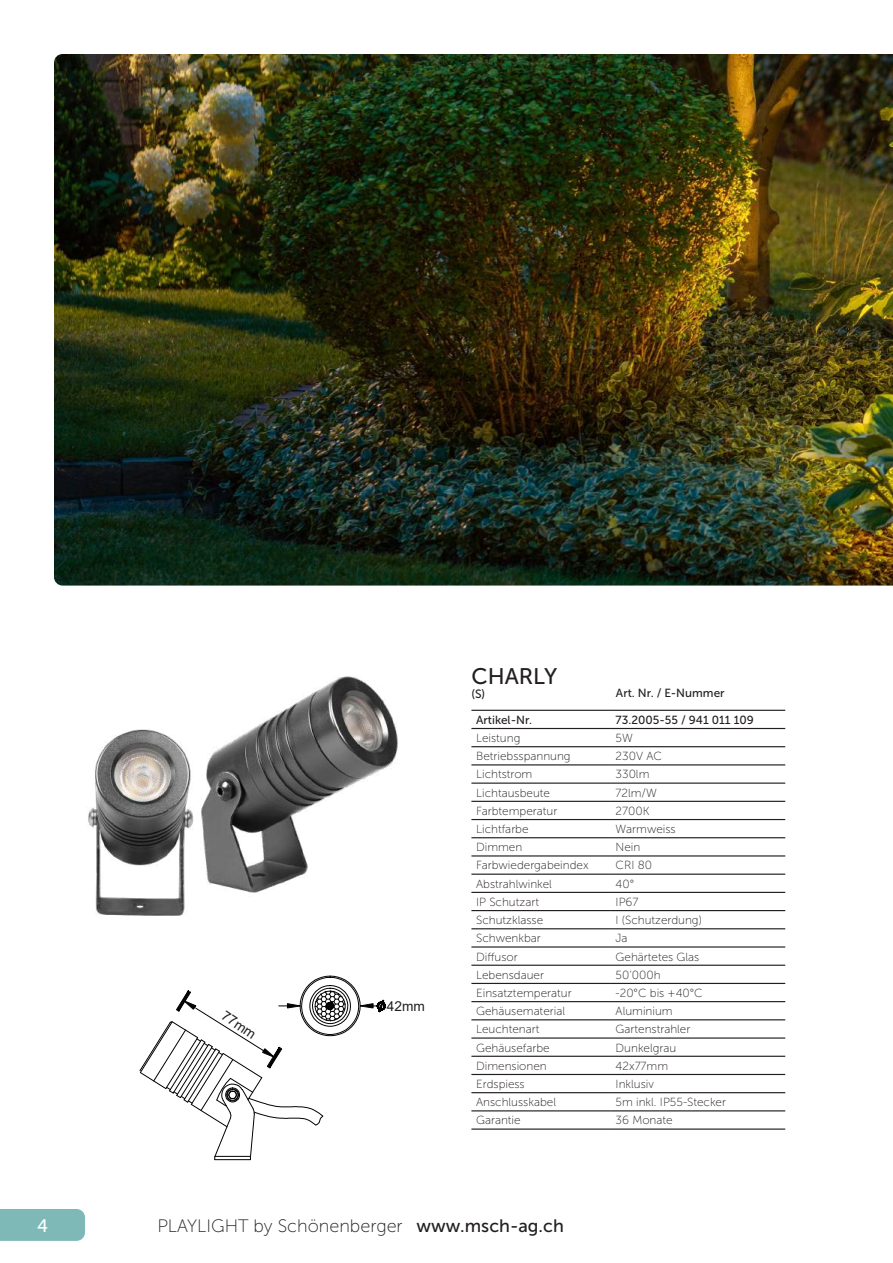
<style>
.page{position:relative;width:893px;height:1263px;background:#fff}
.page>*{position:absolute;margin:0;border:0;box-sizing:border-box;transform-origin:0 0}
.t1{font:22.5px "Museo Sans 500";color:#231f20}
.t2{font:18px "Museo Sans 100";color:#231f20}
.t3{font:18px "Museo Sans 500";color:#fff}
.t4{font:13.65px "Arial";color:#231f20}
.t5{font:12px "Museo Sans 500";color:#231f20}
.t6{font:11.7px "Museo Sans 100";color:#231f20}
.t7{font:11.7px "Museo Sans 500";color:#231f20}
.s1{font-family:"Museo Sans 500"}
</style>
<div class="page">
<div style="left:0;top:1209px;width:85px;height:32px;background:#7eb9b7"></div>
<img style="left:54px;top:54px;width:839px;height:531px">
<hr style="left:471px;top:710px;width:140px;height:1px;background:#231f20">
<hr style="left:611px;top:710px;width:174px;height:1px;background:#231f20">
<hr style="left:471px;top:728px;width:140px;height:1px;background:#231f20">
<hr style="left:611px;top:728px;width:174px;height:1px;background:#231f20">
<hr style="left:471px;top:746px;width:140px;height:1px;background:#231f20">
<hr style="left:611px;top:746px;width:174px;height:1px;background:#231f20">
<hr style="left:471px;top:764px;width:140px;height:1px;background:#231f20">
<hr style="left:611px;top:764px;width:174px;height:1px;background:#231f20">
<hr style="left:471px;top:782px;width:140px;height:2px;background:#231f20">
<hr style="left:611px;top:782px;width:174px;height:2px;background:#231f20">
<hr style="left:471px;top:801px;width:140px;height:1px;background:#231f20">
<hr style="left:611px;top:801px;width:174px;height:1px;background:#231f20">
<hr style="left:471px;top:819px;width:140px;height:1px;background:#231f20">
<hr style="left:611px;top:819px;width:174px;height:1px;background:#231f20">
<hr style="left:471px;top:837px;width:140px;height:1px;background:#231f20">
<hr style="left:611px;top:837px;width:174px;height:1px;background:#231f20">
<hr style="left:471px;top:855px;width:140px;height:1px;background:#231f20">
<hr style="left:611px;top:855px;width:174px;height:1px;background:#231f20">
<hr style="left:471px;top:873px;width:140px;height:2px;background:#231f20">
<hr style="left:611px;top:873px;width:174px;height:2px;background:#231f20">
<hr style="left:471px;top:892px;width:140px;height:1px;background:#231f20">
<hr style="left:611px;top:892px;width:174px;height:1px;background:#231f20">
<hr style="left:471px;top:910px;width:140px;height:1px;background:#231f20">
<hr style="left:611px;top:910px;width:174px;height:1px;background:#231f20">
<hr style="left:471px;top:928px;width:140px;height:1px;background:#231f20">
<hr style="left:611px;top:928px;width:174px;height:1px;background:#231f20">
<hr style="left:471px;top:946px;width:140px;height:1px;background:#231f20">
<hr style="left:611px;top:946px;width:174px;height:1px;background:#231f20">
<hr style="left:471px;top:965px;width:140px;height:1px;background:#231f20">
<hr style="left:611px;top:965px;width:174px;height:1px;background:#231f20">
<hr style="left:471px;top:983px;width:140px;height:1px;background:#231f20">
<hr style="left:611px;top:983px;width:174px;height:1px;background:#231f20">
<hr style="left:471px;top:1001px;width:140px;height:1px;background:#231f20">
<hr style="left:611px;top:1001px;width:174px;height:1px;background:#231f20">
<hr style="left:471px;top:1019px;width:140px;height:1px;background:#231f20">
<hr style="left:611px;top:1019px;width:174px;height:1px;background:#231f20">
<hr style="left:471px;top:1037px;width:140px;height:2px;background:#231f20">
<hr style="left:611px;top:1037px;width:174px;height:2px;background:#231f20">
<hr style="left:471px;top:1056px;width:140px;height:1px;background:#231f20">
<hr style="left:611px;top:1056px;width:174px;height:1px;background:#231f20">
<hr style="left:471px;top:1074px;width:140px;height:1px;background:#231f20">
<hr style="left:611px;top:1074px;width:174px;height:1px;background:#231f20">
<hr style="left:471px;top:1092px;width:140px;height:1px;background:#231f20">
<hr style="left:611px;top:1092px;width:174px;height:1px;background:#231f20">
<hr style="left:471px;top:1110px;width:140px;height:1px;background:#231f20">
<hr style="left:611px;top:1110px;width:174px;height:1px;background:#231f20">
<hr style="left:471px;top:1128px;width:140px;height:2px;background:#231f20">
<hr style="left:611px;top:1128px;width:174px;height:2px;background:#231f20">
<img style="left:88px;top:676px;width:310px;height:240px">
<svg style="left:139px;top:975px;width:247px;height:185px"></svg>
<p class="t4" style="left:228px;top:1006px;width:40px;rotate:34deg">77mm</p>
<p class="t4" style="left:387px;top:996px;width:40px">42mm</p>
<h1 class="t1" style="left:471px;top:664px;width:87px">CHARLY</h1>
<p class="t5" style="left:471px;top:688px;width:15px">(S)</p>
<p class="t7" style="left:616px;top:687px;width:110px">Art. Nr. / E-Nummer</p>
<p class="t7" style="left:476px;top:713px;width:57px">Artikel-Nr.</p>
<p class="t7" style="left:616px;top:713px;width:140px">73.2005-55 / 941 011 109</p>
<p class="t6" style="left:476px;top:732px;width:46px">Leistung</p>
<p class="t6" style="left:616px;top:732px;width:19px">5W</p>
<p class="t6" style="left:476px;top:750px;width:96px">Betriebsspannung</p>
<p class="t6" style="left:616px;top:750px;width:48px">230V AC</p>
<p class="t6" style="left:476px;top:768px;width:58px">Lichtstrom</p>
<p class="t6" style="left:616px;top:768px;width:35px">330lm</p>
<p class="t6" style="left:476px;top:786px;width:75px">Lichtausbeute</p>
<p class="t6" style="left:616px;top:786px;width:43px">72lm/W</p>
<p class="t6" style="left:476px;top:805px;width:83px">Farbtemperatur</p>
<p class="t6" style="left:616px;top:805px;width:35px">2700K</p>
<p class="t6" style="left:476px;top:823px;width:54px">Lichtfarbe</p>
<p class="t6" style="left:616px;top:823px;width:62px">Warmweiss</p>
<p class="t6" style="left:476px;top:841px;width:48px">Dimmen</p>
<p class="t6" style="left:616px;top:841px;width:26px">Nein</p>
<p class="t6" style="left:476px;top:859px;width:114px">Farbwiedergabeindex</p>
<p class="t6" style="left:616px;top:859px;width:38px">CRI 80</p>
<p class="t6" style="left:476px;top:877px;width:77px">Abstrahlwinkel</p>
<p class="t6" style="left:616px;top:877px;width:20px">40°</p>
<p class="t6" style="left:476px;top:896px;width:64px">IP Schutzart</p>
<p class="t6" style="left:616px;top:896px;width:24px">IP67</p>
<p class="t6" style="left:476px;top:914px;width:69px">Schutzklasse</p>
<p class="t6" style="left:616px;top:914px;width:88px">I (Schutzerdung)</p>
<p class="t6" style="left:476px;top:932px;width:66px">Schwenkbar</p>
<p class="t6" style="left:616px;top:932px;width:14px">Ja</p>
<p class="t6" style="left:476px;top:950px;width:43px">Diffusor</p>
<p class="t6" style="left:616px;top:950px;width:85px">Gehärtetes Glas</p>
<p class="t6" style="left:476px;top:968px;width:69px">Lebensdauer</p>
<p class="t6" style="left:616px;top:968px;width:46px">50‘000h</p>
<p class="t6" style="left:476px;top:987px;width:97px">Einsatztemperatur</p>
<p class="t6" style="left:616px;top:987px;width:89px">-20°C bis +40°C</p>
<p class="t6" style="left:476px;top:1005px;width:90px">Gehäusematerial</p>
<p class="t6" style="left:616px;top:1005px;width:59px">Aluminium</p>
<p class="t6" style="left:476px;top:1023px;width:65px">Leuchtenart</p>
<p class="t6" style="left:616px;top:1023px;width:76px">Gartenstrahler</p>
<p class="t6" style="left:476px;top:1041px;width:75px">Gehäusefarbe</p>
<p class="t6" style="left:616px;top:1041px;width:62px">Dunkelgrau</p>
<p class="t6" style="left:476px;top:1059px;width:72px">Dimensionen</p>
<p class="t6" style="left:616px;top:1059px;width:54px">42x77mm</p>
<p class="t6" style="left:476px;top:1078px;width:50px">Erdspiess</p>
<p class="t6" style="left:616px;top:1078px;width:40px">Inklusiv</p>
<p class="t6" style="left:476px;top:1096px;width:81px">Anschlusskabel</p>
<p class="t6" style="left:616px;top:1096px;width:112px">5m inkl. IP55-Stecker</p>
<p class="t6" style="left:476px;top:1114px;width:46px">Garantie</p>
<p class="t6" style="left:616px;top:1114px;width:59px">36 Monate</p>
<h2 class="t3" style="left:37px;top:1215px;width:12px">4</h2>
<h2 class="t2" style="left:157px;top:1216px;width:408px">PLAYLIGHT by Schönenberger <span class="s1">www.msch-ag.ch</span></h2>
</div>
